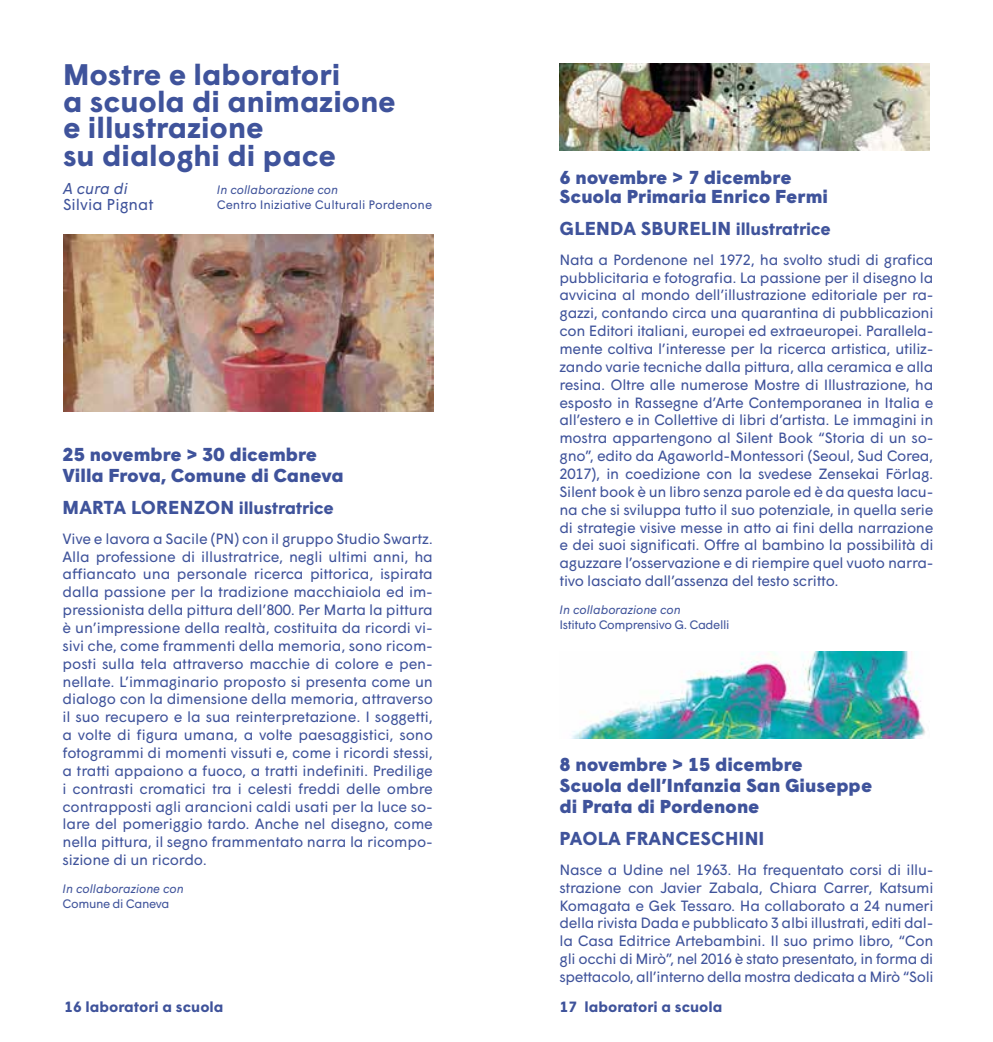
<style>
.page{position:relative;width:993px;height:1042px;background:#fff}
.page>*{position:absolute;margin:0;border:0;box-sizing:border-box;transform-origin:0 0}
.t1{font:700 29.75px/26.8px "Wigrum";color:#3f539b}
.t2{font:900 18.72px/21px "Wigrum";color:#3f539b}
.t3{font:700 18.72px "Wigrum";letter-spacing:.01em;color:#3f539b}
.t4{font:15.75px "Wigrum";color:#3f539b}
.t5{font:italic 15.75px "Wigrum";color:#3f539b}
.t6{font:14.88px/17.8px "Wigrum";letter-spacing:-.02em;color:#3f539b;text-align:justify}
.t7{font:700 14.88px "Wigrum";color:#3f539b}
.t8{font:italic 12.25px "Wigrum";color:#3f539b}
.t9{font:12.25px "Wigrum";letter-spacing:-.03em;color:#3f539b}
.t10{font:12.25px "Wigrum";color:#3f539b}
.s1{font-size:17.5px}
</style>
<div class="page">
<img style="left:559px;top:63px;width:370px;height:87px">
<img style="left:572px;top:651px;width:353px;height:87px">
<img style="left:63px;top:234px;width:370px;height:178px">
<h1 class="t1" style="left:63px;top:59px;width:334px">Mostre e laboratori<br>a scuola di animazione e illustrazione<br>su dialoghi di pace</h1>
<p class="t5" style="left:63px;top:176px;width:66px">A cura di</p>
<p class="t4" style="left:63px;top:192px;width:92px">Silvia Pignat</p>
<p class="t8" style="left:217px;top:180px;width:123px">In collaborazione con</p>
<p class="t10" style="left:217px;top:195px;width:217px">Centro Iniziative Culturali Pordenone</p>
<p class="t2" style="left:63px;top:443px;width:282px">25 novembre &gt; 30 dicembre<br>Villa Frova, Comune di Caneva</p>
<p class="t3" style="left:63px;top:493px;width:273px">MARTA LORENZON <span class="s1">illustratrice</span></p>
<p class="t6" style="left:63px;top:528px;width:372px">Vive e lavora a Sacile (PN) con il gruppo Studio Swartz.<br>Alla professione di illustratrice, negli ultimi anni, ha affiancato una personale ricerca pittorica, ispirata dalla passione per la tradizione macchiaiola ed im&shy;pressionista della pittura dell’800. Per Marta la pittura è un’impressione della realtà, costituita da ricordi vi&shy;sivi che, come frammenti della memoria, sono ricom&shy;posti sulla tela attraverso macchie di colore e pen&shy;nellate. L’immaginario proposto si presenta come un dialogo con la dimensione della memoria, attraverso il suo recupero e la sua reinterpretazione. I soggetti, a volte di figura umana, a volte paesaggistici, sono fotogrammi di momenti vissuti e, come i ricordi stessi, a tratti appaiono a fuoco, a tratti indefiniti. Predilige i contrasti cromatici tra i celesti freddi delle ombre contrapposti agli arancioni caldi usati per la luce so&shy;lare del pomeriggio tardo. Anche nel disegno, come nella pittura, il segno frammentato narra la ricompo&shy;sizione di un ricordo.</p>
<p class="t8" style="left:63px;top:879px;width:123px">In collaborazione con</p>
<p class="t9" style="left:63px;top:894px;width:108px">Comune di Caneva</p>
<p class="t7" style="left:64px;top:995px;width:160px">16 laboratori a scuola</p>
<p class="t2" style="left:559px;top:166px;width:270px;line-height:19.2px">6 novembre &gt; 7 dicembre<br>Scuola Primaria Enrico Fermi</p>
<p class="t3" style="left:559px;top:214px;width:273px">GLENDA SBURELIN <span class="s1">illustratrice</span></p>
<p class="t6" style="left:559px;top:249px;width:375px">Nata a Pordenone nel 1972, ha svolto studi di grafica pubblicitaria e fotografia. La passione per il disegno la avvicina al mondo dell’illustrazione editoriale per ra&shy;gazzi, contando circa una quarantina di pubblicazioni con Editori italiani, europei ed extraeuropei. Parallela&shy;mente coltiva l’interesse per la ricerca artistica, utiliz&shy;zando varie tecniche dalla pittura, alla ceramica e alla resina. Oltre alle numerose Mostre di Illustrazione, ha esposto in Rassegne d’Arte Contemporanea in Italia e all’estero e in Collettive di libri d’artista. Le immagini in mostra appartengono al Silent Book “Storia di un so&shy;gno”, edito da Agaworld-Montessori (Seoul, Sud Corea, 2017), in coedizione con la svedese Zensekai Förlag.<br>Silent book è un libro senza parole ed è da questa lacu&shy;na che si sviluppa tutto il suo potenziale, in quella serie di strategie visive messe in atto ai fini della narrazione e dei suoi significati. Offre al bambino la possibilità di aguzzare l’osservazione e di riempire quel vuoto narra&shy;tivo lasciato dall’assenza del testo scritto.</p>
<p class="t8" style="left:559px;top:600px;width:123px">In collaborazione con</p>
<p class="t9" style="left:559px;top:615px;width:171px">Istituto Comprensivo G. Cadelli</p>
<p class="t2" style="left:559px;top:753px;width:314px">8 novembre &gt; 15 dicembre<br>Scuola dell’Infanzia San Giuseppe di Prata di Pordenone</p>
<p class="t3" style="left:559px;top:824px;width:206px">PAOLA FRANCESCHINI</p>
<p class="t6" style="left:559px;top:859px;width:375px">Nasce a Udine nel 1963. Ha frequentato corsi di illu&shy;strazione con Javier Zabala, Chiara Carrer, Katsumi Komagata e Gek Tessaro. Ha collaborato a 24 numeri della rivista Dada e pubblicato 3 albi illustrati, editi dal&shy;la Casa Editrice Artebambini. Il suo primo libro, “Con gli occhi di Mirò”, nel 2016 è stato presentato, in forma di spettacolo, all’interno della mostra dedicata a Mirò “Soli</p>
<p class="t7" style="left:559px;top:995px;width:164px">17 laboratori a scuola</p>
</div>
